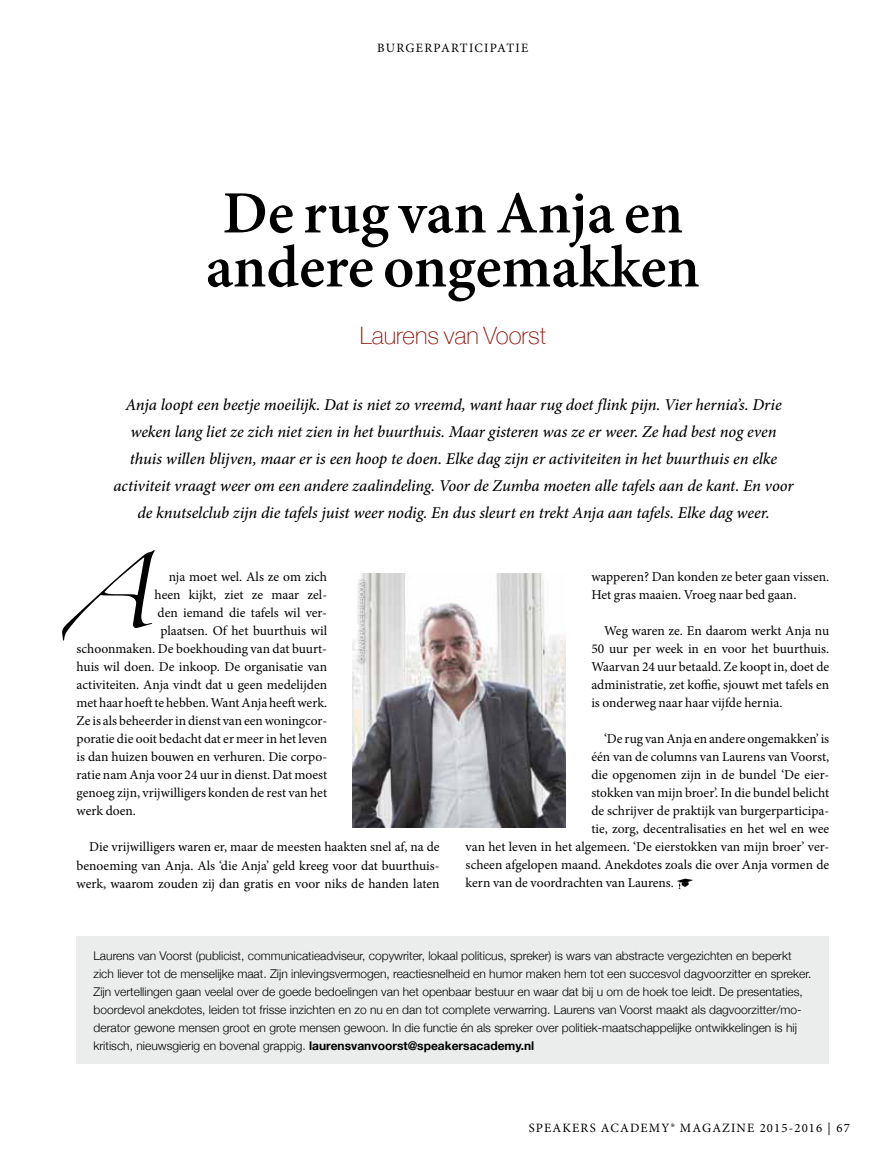
<style>
.page{position:relative;width:893px;height:1170px;background:#fff}
.page>*{position:absolute;margin:0;border:0;box-sizing:border-box;transform-origin:0 0}
.t1{font:600 60px/54px "Minion Pro";letter-spacing:-.005em;color:#000}
.t2{font:100 24px "Helvetica Neue";color:#8b0f04}
.t3{font:italic 500 16.5px/27px "Minion Pro";letter-spacing:-.005em;color:#000;text-align:center}
.t4{font:13.5px/18px "Minion Pro";color:#000;text-align:justify}
.t5{font:12.75px "Minion Pro";letter-spacing:.09em;color:#000}
.t6{font:300 12px/18px "Helvetica Neue";color:#000}
.t7{font:7.05px "Helvetica Neue";color:#fff}
.s1{font-weight:700}
</style>
<div class="page">
<svg style="left:677px;top:878px;width:16px;height:11px"></svg>
<img style="left:353px;top:573px;width:213px;height:254px">
<div style="left:356px;top:577px;width:12px;height:88px;background:#000;opacity:.75"></div>
<div style="left:77px;top:935px;width:752px;height:128px;background:#ebecec"></div>
<svg style="left:62px;top:550px;width:93px;height:90px"></svg>
<p class="t5" style="left:377px;top:42px;width:153px">BuRGERPARTICIPATIE</p>
<h1 class="t1" style="left:206px;top:192px;width:495px">De rug van Anja en andere ongemakken</h1>
<h2 class="t2" style="left:360px;top:322px;width:188px">Laurens van Voorst</h2>
<p class="t3" style="left:114px;top:393px;width:681px">Anja loopt een beetje moeilijk. Dat is niet zo vreemd, want haar rug doet flink pijn. Vier hernia’s. Drie weken lang liet ze zich niet zien in het buurthuis. Maar gisteren was ze er weer. Ze had best nog even thuis willen blijven, maar er is een hoop te doen. Elke dag zijn er activiteiten in het buurthuis en elke activiteit vraagt weer om een andere zaalindeling. Voor de Zumba moeten alle tafels aan de kant. En voor de knutselclub zijn die tafels juist weer nodig. En dus sleurt en trekt Anja aan tafels. Elke dag weer.</p>
<p class="t4" style="left:169px;top:569px;width:160px">nja moet wel. Als ze om zich</p>
<p class="t4" style="left:155px;top:587px;width:174px">heen kijkt, ziet ze maar zel-</p>
<p class="t4" style="left:158px;top:605px;width:171px">den iemand die tafels wil ver-</p>
<p class="t4" style="left:161px;top:623px;width:168px">plaatsen. of het buurthuis wil</p>
<p class="t4" style="left:77px;top:641px;width:252px">schoonmaken. De boekhouding van dat buurt-</p>
<p class="t4" style="left:77px;top:659px;width:252px">huis wil doen. De inkoop. De organisatie van</p>
<p class="t4" style="left:77px;top:677px;width:252px">activiteiten. Anja vindt dat u geen medelijden</p>
<p class="t4" style="left:77px;top:695px;width:252px">met haar hoeft te hebben. want Anja heeft werk.</p>
<p class="t4" style="left:77px;top:713px;width:252px">Ze is als beheerder in dienst van een woningcor-</p>
<p class="t4" style="left:77px;top:731px;width:252px">poratie die ooit bedacht dat er meer in het leven</p>
<p class="t4" style="left:77px;top:749px;width:252px">is dan huizen bouwen en verhuren. Die corpo-</p>
<p class="t4" style="left:77px;top:767px;width:252px">ratie nam Anja voor 24 uur in dienst. Dat moest</p>
<p class="t4" style="left:77px;top:785px;width:252px">genoeg zijn, vrijwilligers konden de rest van het</p>
<p class="t4" style="left:77px;top:803px;width:61px">werk doen.</p>
<p class="t4" style="left:77px;top:839px;width:365px;text-indent:13px">Die vrijwilligers waren er, maar de meesten haakten snel af, na de benoeming van Anja. Als ‘die Anja’ geld kreeg voor dat buurthuis&shy;werk, waarom zouden zij dan gratis en voor niks de handen laten</p>
<p class="t7" style="left:358px;top:662px;width:83px;rotate:-90deg">© Sandra peereboom</p>
<p class="t4" style="left:591px;top:569px;width:239px">wapperen? Dan konden ze beter gaan vissen.<br>Het gras maaien. vroeg naar bed gaan.</p>
<p class="t4" style="left:591px;top:623px;width:239px;text-indent:13px">weg waren ze. En daarom werkt Anja nu 50 uur per week in en voor het buurthuis. waarvan 24 uur betaald. Ze koopt in, doet de administratie, zet koffie, sjouwt met tafels en is onderweg naar haar vijfde hernia.</p>
<p class="t4" style="left:604px;top:731px;width:227px">‘De rug van Anja en andere ongemakken’ is</p>
<p class="t4" style="left:591px;top:749px;width:239px">één van de columns van laurens van voorst,</p>
<p class="t4" style="left:591px;top:767px;width:239px">die opgenomen zijn in de bundel ‘De eier-</p>
<p class="t4" style="left:591px;top:785px;width:239px">stokken van mijn broer’. In die bundel belicht</p>
<p class="t4" style="left:591px;top:803px;width:239px">de schrijver de praktijk van burgerparticipa-</p>
<p class="t4" style="left:591px;top:821px;width:239px">tie, zorg, decentralisaties en het wel en wee</p>
<p class="t4" style="left:466px;top:839px;width:365px">van het leven in het algemeen. ‘De eierstokken van mijn broer’ ver-</p>
<p class="t4" style="left:466px;top:857px;width:365px">scheen afgelopen maand. Anekdotes zoals die over Anja vormen de</p>
<p class="t4" style="left:466px;top:875px;width:210px">kern van de voordrachten van laurens.</p>
<p class="t6" style="left:94px;top:945px;width:719px">Laurens van Voorst (publicist, communicatieadviseur, copywriter, lokaal politicus, spreker) is wars van abstracte vergezichten en beperkt zich liever tot de menselijke maat. Zijn inlevingsvermogen, reactiesnelheid en humor maken hem tot een succesvol dagvoorzitter en spreker.<br>Zijn vertellingen gaan veelal over de goede bedoelingen van het openbaar bestuur en waar dat bij u om de hoek toe leidt. De presentaties, boordevol anekdotes, leiden tot frisse inzichten en zo nu en dan tot complete verwarring. Laurens van Voorst maakt als dagvoorzitter/mo&shy;derator gewone mensen groot en grote mensen gewoon. In die functie én als spreker over politiek-maatschappelijke ontwikkelingen is hij kritisch, nieuwsgierig en bovenal grappig. <span class="s1">laurensvanvoorst@speakersacademy.nl</span></p>
<p class="t5" style="left:529px;top:1122px;width:323px">SPEAKERS ACADEMY® MAGAZINE 2015-2016 | 67</p>
</div>
